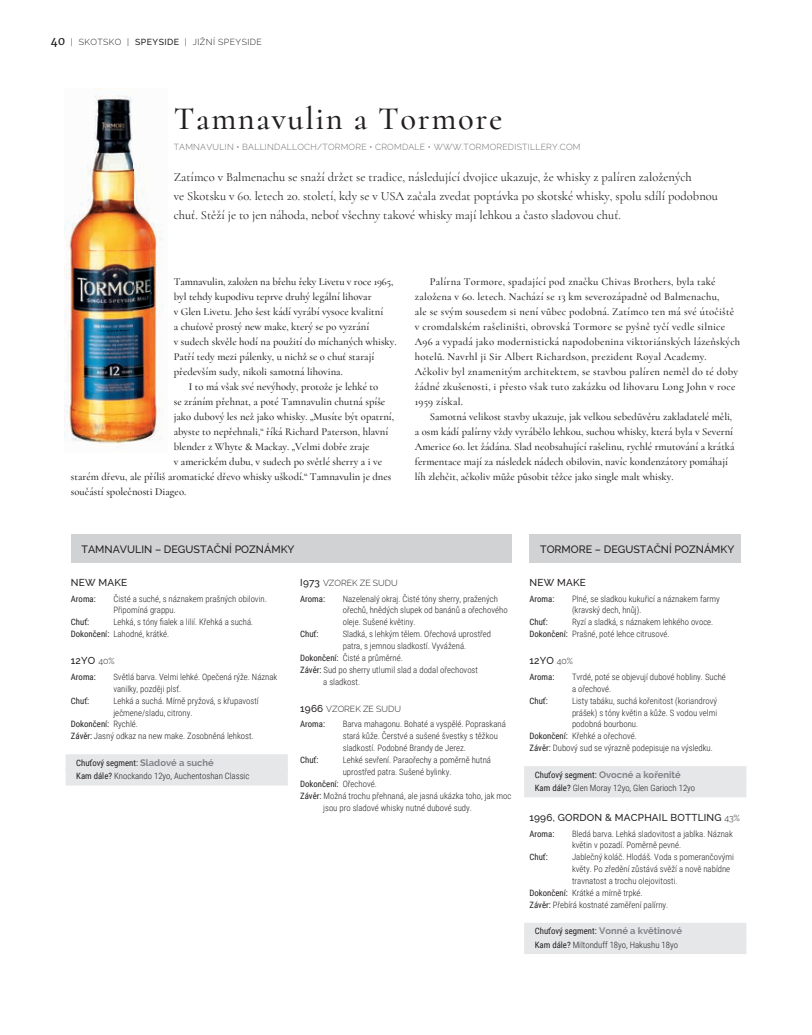
<style>
.page{position:relative;width:812px;height:1035px;background:#fff}
.page>*{position:absolute;margin:0;border:0;box-sizing:border-box;transform-origin:0 0}
.t1{font:500 32.5px "Cormorant";letter-spacing:.05em;color:#231f20}
.t2{font:12.5px/18.8px "Cormorant";color:#231f20}
.t3{font:500 10.62px/15px "Cormorant";color:#231f20}
.t4{font:500 10.62px/15px "Cormorant";letter-spacing:.02em;color:#231f20}
.t5{font:500 10.62px "Raleway";color:#231f20}
.t6{font:500 10px "Raleway";letter-spacing:.02em;color:#231f20}
.t7{font:300 8.75px/11.9px "Roboto Condensed";color:#231f20}
.t8{font:8.75px "Roboto Condensed";color:#231f20}
.t9{font:300 8.75px "Raleway";letter-spacing:.025em;color:#6c6d70}
.t10{font:300 8.75px "Raleway";letter-spacing:.05em;color:#231f20}
.t11{font:300 8.75px "Raleway";color:#231f20}
.s1{font-family:"Merriweather Sans";font-weight:400;font-size:11.25px}
.s2{font-weight:500}
.s3{font-weight:500;font-size:10px}
.s4{font-weight:400}
.s5{font-weight:300}
.s6{font-weight:300;font-size:8.75px}
.s7{font-family:"Raleway";font-weight:700;font-size:9.38px;color:#808285}
</style>
<div class="page">
<img style="left:64px;top:89px;width:99px;height:358px">
<div style="left:66px;top:754px;width:222px;height:17px;background:#e6e7e9"></div>
<div style="left:66px;top:768px;width:222px;height:17px;background:#e6e7e9"></div>
<div style="left:71px;top:534px;width:440px;height:28px;background:#d1d2d4"></div>
<div style="left:529px;top:534px;width:212px;height:28px;background:#d1d2d4"></div>
<div style="left:524px;top:766px;width:222px;height:17px;background:#e6e7e9"></div>
<div style="left:524px;top:780px;width:222px;height:17px;background:#e6e7e9"></div>
<div style="left:524px;top:922px;width:222px;height:18px;background:#e6e7e9"></div>
<div style="left:524px;top:936px;width:222px;height:18px;background:#e6e7e9"></div>
<p class="t10" style="left:50px;top:37px;width:213px"><span class="s1">40</span> | SkotSko | <span class="s2">SPEYSIDE</span> | JIŽNÍ SPEYSIDE</p>
<h1 class="t1" style="left:174px;top:99px;width:330px">Tamnavulin a Tormore</h1>
<p class="t9" style="left:174px;top:142px;width:408px">TAMNAVULIN • BALLINDALLOCH/TORMORE • CROMDALE • WWW.TORMOREDISTILLERY.COM</p>
<p class="t2" style="left:174px;top:168px;width:545px">Zatímco v Balmenachu se snaží držet se tradice, následující dvojice ukazuje, že whisky z palíren založených<br>ve Skotsku v 60. letech 20. století, kdy se v USA začala zvedat poptávka po skotské whisky, spolu sdílí podobnou chuť. Stěží je to jen náhoda, neboť všechny takové whisky mají lehkou a často sladovou chuť.</p>
<p class="t3" style="left:174px;top:274px;width:221px">Tamnavulin, založen na břehu řeky Livetu v roce 1965,</p>
<p class="t3" style="left:174px;top:289px;width:199px">byl tehdy kupodivu teprve druhý legální lihovar</p>
<p class="t3" style="left:174px;top:304px;width:211px">v Glen Livetu. Jeho šest kádí vyrábí vysoce kvalitní</p>
<p class="t3" style="left:174px;top:319px;width:197px">a chuťově prostý new make, který se po vyzrání</p>
<p class="t3" style="left:174px;top:334px;width:224px">v sudech skvěle hodí na použití do míchaných whisky.</p>
<p class="t3" style="left:174px;top:349px;width:202px">Patří tedy mezi pálenky, u nichž se o chuť starají</p>
<p class="t3" style="left:174px;top:364px;width:170px">především sudy, nikoli samotná lihovina.</p>
<p class="t3" style="left:189px;top:379px;width:191px">I to má však své nevýhody, protože je lehké to</p>
<p class="t3" style="left:174px;top:394px;width:213px">se zráním přehnat, a poté Tamnavulin chutná spíše</p>
<p class="t3" style="left:174px;top:409px;width:222px">jako dubový les než jako whisky. „Musíte být opatrní,</p>
<p class="t3" style="left:174px;top:424px;width:216px">abyste to nepřehnali,“ říká Richard Paterson, hlavní</p>
<p class="t3" style="left:174px;top:439px;width:197px">blender z Whyte &amp; Mackay. „Velmi dobře zraje</p>
<p class="t3" style="left:174px;top:454px;width:210px">v americkém dubu, v sudech po světlé sherry a i ve</p>
<p class="t3" style="left:71px;top:469px;width:322px">starém dřevu, ale příliš aromatické dřevo whisky uškodí.“ Tamnavulin je dnes</p>
<p class="t3" style="left:71px;top:484px;width:117px">součástí společnosti Diageo.</p>
<p class="t4" style="left:415px;top:274px;width:327px;text-indent:15px">Palírna Tormore, spadající pod značku Chivas Brothers, byla také založena v 60. letech. Nachází se 13 km severozápadně od Balmenachu,<br>ale se svým sousedem si není vůbec podobná. Zatímco ten má své útočiště v cromdalském rašeliništi, obrovská Tormore se pyšně tyčí vedle silnice A96 a vypadá jako modernistická napodobenina viktoriánských lázeňských hotelů. Navrhl ji Sir Albert Richardson, prezident Royal Academy.<br>Ačkoliv byl znamenitým architektem, se stavbou palíren neměl do té doby žádné zkušenosti, i přesto však tuto zakázku od lihovaru Long John v roce 1959 získal.</p>
<p class="t3" style="left:415px;top:409px;width:321px;text-indent:15px">Samotná velikost stavby ukazuje, jak velkou sebedůvěru zakladatelé měli, a osm kádí palírny vždy vyrábělo lehkou, suchou whisky, která byla v Severní Americe 60. let žádána. Slad neobsahující rašelinu, rychlé rmutování a krátká fermentace mají za následek nádech obilovin, navíc kondenzátory pomáhají líh zlehčit, ačkoliv může působit těžce jako single malt whisky.</p>
<p class="t5" style="left:81px;top:543px;width:214px">TAMNAVULIN – DEGUSTAČNÍ POZNÁMKY</p>
<p class="t5" style="left:540px;top:543px;width:196px">TORMORE – DEGUSTAČNÍ POZNÁMKY</p>
<p class="t11" style="left:300px;top:578px;width:99px"><span class="s3">I973</span> VZOREK ZE SUDU</p>
<p class="t8" style="left:300px;top:592px;width:26px">Aroma:</p>
<p class="t7" style="left:343px;top:592px;width:166px">Nazelenalý okraj. Čisté tóny sherry, pražených ořechů, hnědých slupek od banánů a ořechového oleje. Sušené květiny.</p>
<p class="t8" style="left:300px;top:628px;width:20px">Chuť:</p>
<p class="t7" style="left:343px;top:628px;width:150px">Sladká, s lehkým tělem. Ořechová uprostřed</p>
<p class="t7" style="left:343px;top:639px;width:125px">patra, s jemnou sladkostí. Vyvážená.</p>
<p class="t7" style="left:300px;top:651px;width:104px"><span class="s4">Dokončení:</span> Čisté a průměrné.</p>
<p class="t7" style="left:300px;top:663px;width:179px"><span class="s4">Závěr:</span> Sud po sherry utlumil slad a dodal ořechovost</p>
<p class="t7" style="left:323px;top:675px;width:38px">a sladkost.</p>
<p class="t11" style="left:300px;top:704px;width:102px"><span class="s3">1966</span> VZOREK ZE SUDU</p>
<p class="t8" style="left:300px;top:718px;width:26px">Aroma:</p>
<p class="t7" style="left:343px;top:718px;width:164px">Barva mahagonu. Bohaté a vyspělé. Popraskaná stará kůže. Čerstvé a sušené švestky s těžkou sladkostí. Podobné Brandy de Jerez.</p>
<p class="t8" style="left:300px;top:754px;width:20px">Chuť:</p>
<p class="t7" style="left:343px;top:753px;width:150px">Lehké sevření. Paraořechy a poměrně hutná</p>
<p class="t7" style="left:343px;top:765px;width:110px">uprostřed patra. Sušené bylinky.</p>
<p class="t8" style="left:300px;top:777px;width:78px">Dokončení: <span class="s5">Ořechové.</span></p>
<p class="t7" style="left:300px;top:789px;width:213px"><span class="s4">Závěr:</span> Možná trochu přehnaná, ale jasná ukázka toho, jak moc</p>
<p class="t7" style="left:323px;top:801px;width:150px">jsou pro sladové whisky nutné dubové sudy.</p>
<p class="t6" style="left:71px;top:577px;width:58px">NEW MAKE</p>
<p class="t8" style="left:71px;top:592px;width:26px">Aroma:</p>
<p class="t7" style="left:113px;top:592px;width:155px">Čisté a suché, s náznakem prašných obilovin.<br>Připomíná grappu.</p>
<p class="t8" style="left:71px;top:616px;width:20px">Chuť:</p>
<p class="t6" style="left:529px;top:577px;width:58px">NEW MAKE</p>
<p class="t8" style="left:529px;top:592px;width:26px">Aroma:</p>
<p class="t7" style="left:572px;top:592px;width:149px">Plné, se sladkou kukuřicí a náznakem farmy (kravský dech, hnůj).</p>
<p class="t8" style="left:529px;top:616px;width:20px">Chuť:</p>
<p class="t7" style="left:71px;top:616px;width:184px;text-indent:43px">Lehká, s tóny fialek a lilií. Křehká a suchá.<br><span class="s4">Dokončení:</span> Lahodné, krátké.</p>
<p class="t6" style="left:71px;top:655px;width:45px">12YO <span class="s6">40%</span></p>
<p class="t8" style="left:71px;top:670px;width:26px">Aroma:</p>
<p class="t7" style="left:113px;top:670px;width:165px">Světlá barva. Velmi lehké. Opečená rýže. Náznak vanilky, později plsť.</p>
<p class="t8" style="left:71px;top:694px;width:20px">Chuť:</p>
<p class="t7" style="left:113px;top:694px;width:147px">Lehká a suchá. Mírně pryžová, s křupavostí</p>
<p class="t7" style="left:113px;top:706px;width:81px">ječmene/sladu, citrony.</p>
<p class="t8" style="left:71px;top:718px;width:69px">Dokončení: <span class="s5">Rychlé.</span></p>
<p class="t7" style="left:71px;top:730px;width:184px"><span class="s4">Závěr:</span> Jasný odkaz na new make. Zosobněná lehkost.</p>
<p class="t7" style="left:76px;top:755px;width:175px;line-height:13.8px"><span class="s4">Chuťový segment:</span> <span class="s7">Sladové a suché<br></span><span class="s4">Kam dále?</span> Knockando 12yo, Auchentoshan Classic</p>
<p class="t7" style="left:529px;top:616px;width:185px;text-indent:43px">Ryzí a sladká, s náznakem lehkého ovoce.<br><span class="s4">Dokončení:</span> Prašné, poté lehce citrusové.</p>
<p class="t6" style="left:529px;top:655px;width:45px">12YO <span class="s6">40%</span></p>
<p class="t8" style="left:529px;top:670px;width:26px">Aroma:</p>
<p class="t7" style="left:572px;top:670px;width:155px">Tvrdé, poté se objevují dubové hobliny. Suché a ořechové.</p>
<p class="t8" style="left:529px;top:694px;width:20px">Chuť:</p>
<p class="t7" style="left:572px;top:694px;width:147px">Listy tabáku, suchá kořenitost (koriandrový</p>
<p class="t7" style="left:572px;top:706px;width:147px">prášek) s tóny květin a kůže. S vodou velmi</p>
<p class="t7" style="left:572px;top:718px;width:68px">podobná bourbonu.</p>
<p class="t7" style="left:529px;top:730px;width:109px"><span class="s4">Dokončení:</span> Křehké a ořechové.</p>
<p class="t7" style="left:529px;top:742px;width:185px"><span class="s4">Závěr:</span> Dubový sud se výrazně podepisuje na výsledku.</p>
<p class="t7" style="left:534px;top:767px;width:162px;line-height:13.8px"><span class="s4">Chuťový segment:</span> <span class="s7">Ovocné a kořenité<br></span><span class="s4">Kam dále?</span> Glen Moray 12yo, Glen Garioch 12yo</p>
<p class="t6" style="left:529px;top:812px;width:212px">1996, GORDON &amp; MACPHAIL BOTTLING <span class="s6">43%</span></p>
<p class="t8" style="left:529px;top:827px;width:26px">Aroma:</p>
<p class="t7" style="left:572px;top:827px;width:162px">Bledá barva. Lehká sladovitost a jablka. Náznak květin v pozadí. Poměrně pevné.</p>
<p class="t8" style="left:529px;top:851px;width:20px">Chuť:</p>
<p class="t7" style="left:572px;top:851px;width:163px">Jablečný koláč. Hlodáš. Voda s pomerančovými</p>
<p class="t7" style="left:572px;top:863px;width:160px">květy. Po zředění zůstává svěží a nově nabídne</p>
<p class="t7" style="left:572px;top:874px;width:107px">travnatost a trochu olejovitosti.</p>
<p class="t7" style="left:529px;top:886px;width:115px"><span class="s4">Dokončení:</span> Krátké a mírně trpké.</p>
<p class="t7" style="left:529px;top:898px;width:140px"><span class="s4">Závěr:</span> Přebírá kostnaté zaměření palírny.</p>
<p class="t7" style="left:534px;top:924px;width:149px;line-height:13.8px"><span class="s4">Chuťový segment:</span> <span class="s7">Vonné a květinové<br></span><span class="s4">Kam dále?</span> Miltonduff 18yo, Hakushu 18yo</p>
</div>
